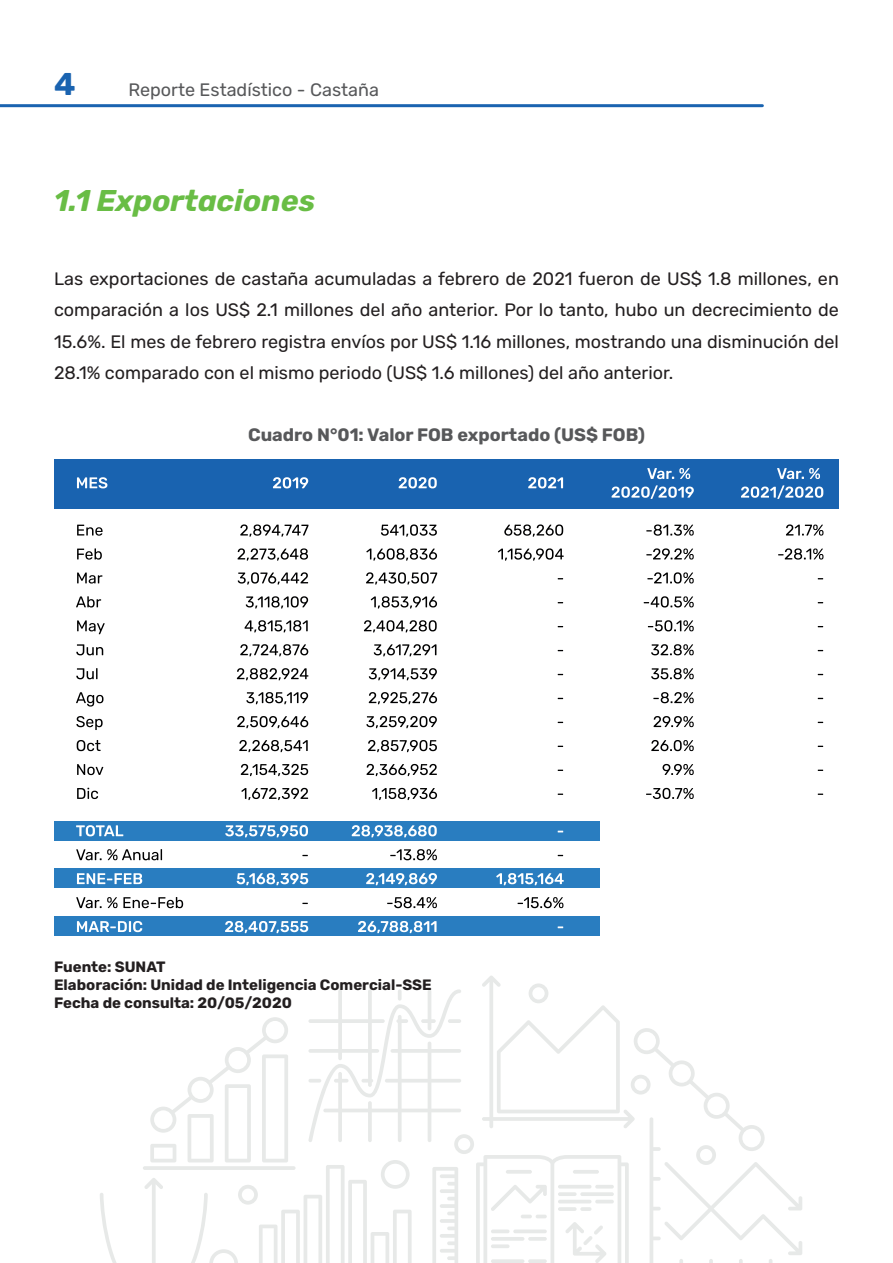
<style>
.page{position:relative;width:893px;height:1263px;background:#fff}
.page>*{position:absolute;margin:0;border:0;box-sizing:border-box;transform-origin:0 0}
.t1{font:700 31.5px "Rubik";color:#1a63b0}
.t2{font:italic 700 30px "Rubik";color:#69bd45}
.t3{font:18px/31.5px "Rubik";color:#231f20;text-align:justify}
.t4{font:700 18px "Rubik";color:#57585a}
.t5{font:18px "Rubik";color:#57585a}
.t6{font:700 15px/18px "Rubik";color:#231f20}
</style>
<div class="page">
<hr style="left:0;top:104px;width:762px;height:3px;background:#1a63b0">
<svg style="left:100px;top:976px;width:702px;height:287px"></svg>
<div style="left:54px;top:459px;width:785px;height:49px;background:#1963b0"></div>
<div style="left:54px;top:821px;width:545px;height:20px;background:#297dc0"></div>
<div style="left:54px;top:868px;width:545px;height:20px;background:#297dc0"></div>
<div style="left:54px;top:916px;width:545px;height:19px;background:#297dc0"></div>
<svg style="left:77px;top:525px;width:26px;height:11px"></svg>
<svg style="left:77px;top:548px;width:25px;height:12px"></svg>
<svg style="left:77px;top:572px;width:25px;height:11px"></svg>
<svg style="left:76px;top:596px;width:25px;height:11px"></svg>
<svg style="left:77px;top:620px;width:28px;height:14px"></svg>
<svg style="left:76px;top:644px;width:27px;height:11px"></svg>
<svg style="left:76px;top:668px;width:22px;height:11px"></svg>
<svg style="left:76px;top:692px;width:27px;height:14px"></svg>
<svg style="left:76px;top:716px;width:27px;height:14px"></svg>
<svg style="left:77px;top:740px;width:24px;height:11px"></svg>
<svg style="left:77px;top:764px;width:26px;height:11px"></svg>
<svg style="left:77px;top:788px;width:21px;height:11px"></svg>
<svg style="left:76px;top:825px;width:47px;height:11px"></svg>
<svg style="left:76px;top:849px;width:86px;height:11px"></svg>
<svg style="left:77px;top:873px;width:65px;height:11px"></svg>
<svg style="left:76px;top:897px;width:107px;height:11px"></svg>
<svg style="left:77px;top:921px;width:65px;height:11px"></svg>
<svg style="left:240px;top:524px;width:68px;height:13px"></svg>
<svg style="left:238px;top:548px;width:70px;height:13px"></svg>
<svg style="left:238px;top:572px;width:70px;height:13px"></svg>
<svg style="left:246px;top:596px;width:62px;height:12px"></svg>
<svg style="left:245px;top:620px;width:63px;height:12px"></svg>
<svg style="left:240px;top:644px;width:68px;height:12px"></svg>
<svg style="left:237px;top:668px;width:71px;height:12px"></svg>
<svg style="left:246px;top:692px;width:62px;height:12px"></svg>
<svg style="left:237px;top:716px;width:71px;height:12px"></svg>
<svg style="left:239px;top:740px;width:69px;height:12px"></svg>
<svg style="left:241px;top:764px;width:67px;height:12px"></svg>
<svg style="left:241px;top:788px;width:67px;height:12px"></svg>
<svg style="left:225px;top:825px;width:83px;height:12px"></svg>
<svg style="left:237px;top:873px;width:71px;height:12px"></svg>
<svg style="left:225px;top:921px;width:83px;height:12px"></svg>
<svg style="left:381px;top:524px;width:56px;height:13px"></svg>
<svg style="left:366px;top:548px;width:71px;height:13px"></svg>
<svg style="left:366px;top:572px;width:71px;height:13px"></svg>
<svg style="left:371px;top:596px;width:66px;height:12px"></svg>
<svg style="left:364px;top:620px;width:73px;height:12px"></svg>
<svg style="left:374px;top:644px;width:62px;height:12px"></svg>
<svg style="left:369px;top:668px;width:68px;height:12px"></svg>
<svg style="left:369px;top:692px;width:68px;height:12px"></svg>
<svg style="left:366px;top:716px;width:71px;height:12px"></svg>
<svg style="left:368px;top:740px;width:69px;height:12px"></svg>
<svg style="left:367px;top:764px;width:70px;height:12px"></svg>
<svg style="left:372px;top:788px;width:65px;height:12px"></svg>
<svg style="left:352px;top:825px;width:85px;height:12px"></svg>
<svg style="left:390px;top:849px;width:47px;height:11px"></svg>
<svg style="left:366px;top:873px;width:71px;height:12px"></svg>
<svg style="left:387px;top:897px;width:50px;height:11px"></svg>
<svg style="left:358px;top:921px;width:79px;height:12px"></svg>
<svg style="left:504px;top:524px;width:59px;height:13px"></svg>
<svg style="left:498px;top:548px;width:66px;height:13px"></svg>
<svg style="left:496px;top:873px;width:68px;height:12px"></svg>
<svg style="left:518px;top:897px;width:45px;height:11px"></svg>
<svg style="left:646px;top:524px;width:48px;height:12px"></svg>
<svg style="left:646px;top:548px;width:48px;height:11px"></svg>
<svg style="left:647px;top:572px;width:47px;height:11px"></svg>
<svg style="left:644px;top:596px;width:50px;height:11px"></svg>
<svg style="left:648px;top:620px;width:46px;height:11px"></svg>
<svg style="left:651px;top:644px;width:43px;height:11px"></svg>
<svg style="left:651px;top:668px;width:43px;height:11px"></svg>
<svg style="left:653px;top:692px;width:41px;height:11px"></svg>
<svg style="left:654px;top:716px;width:40px;height:11px"></svg>
<svg style="left:651px;top:740px;width:43px;height:11px"></svg>
<svg style="left:663px;top:764px;width:31px;height:11px"></svg>
<svg style="left:646px;top:788px;width:48px;height:11px"></svg>
<svg style="left:786px;top:524px;width:37px;height:12px"></svg>
<svg style="left:778px;top:548px;width:45px;height:12px"></svg>
<svg style="left:77px;top:477px;width:30px;height:11px"></svg>
<svg style="left:273px;top:477px;width:35px;height:11px"></svg>
<svg style="left:399px;top:477px;width:38px;height:11px"></svg>
<svg style="left:528px;top:477px;width:35px;height:11px"></svg>
<svg style="left:647px;top:468px;width:43px;height:11px"></svg>
<svg style="left:612px;top:485px;width:82px;height:14px"></svg>
<svg style="left:777px;top:468px;width:43px;height:11px"></svg>
<svg style="left:741px;top:485px;width:82px;height:14px"></svg>
<h1 class="t1" style="left:54px;top:67px;width:23px">4</h1>
<p class="t5" style="left:128px;top:79px;width:252px">Reporte Estadístico - Castaña</p>
<h2 class="t2" style="left:54px;top:184px;width:263px">1.1 Exportaciones</h2>
<p class="t3" style="left:54px;top:263px;width:786px">Las exportaciones de castaña acumuladas a febrero de 2021 fueron de US$ 1.8 millones, en comparación a los US$ 2.1 millones del año anterior. Por lo tanto, hubo un decrecimiento de 15.6%. El mes de febrero registra envíos por US$ 1.16 millones, mostrando una disminución del 28.1% comparado con el mismo periodo (US$ 1.6 millones) del año anterior.</p>
<p class="t4" style="left:248px;top:424px;width:398px">Cuadro N°01: Valor FOB exportado (US$ FOB)</p>
<p class="t6" style="left:54px;top:958px;width:379px">Fuente: SUNAT<br>Elaboración: Unidad de Inteligencia Comercial-SSE<br>Fecha de consulta: 20/05/2020</p>
</div>
